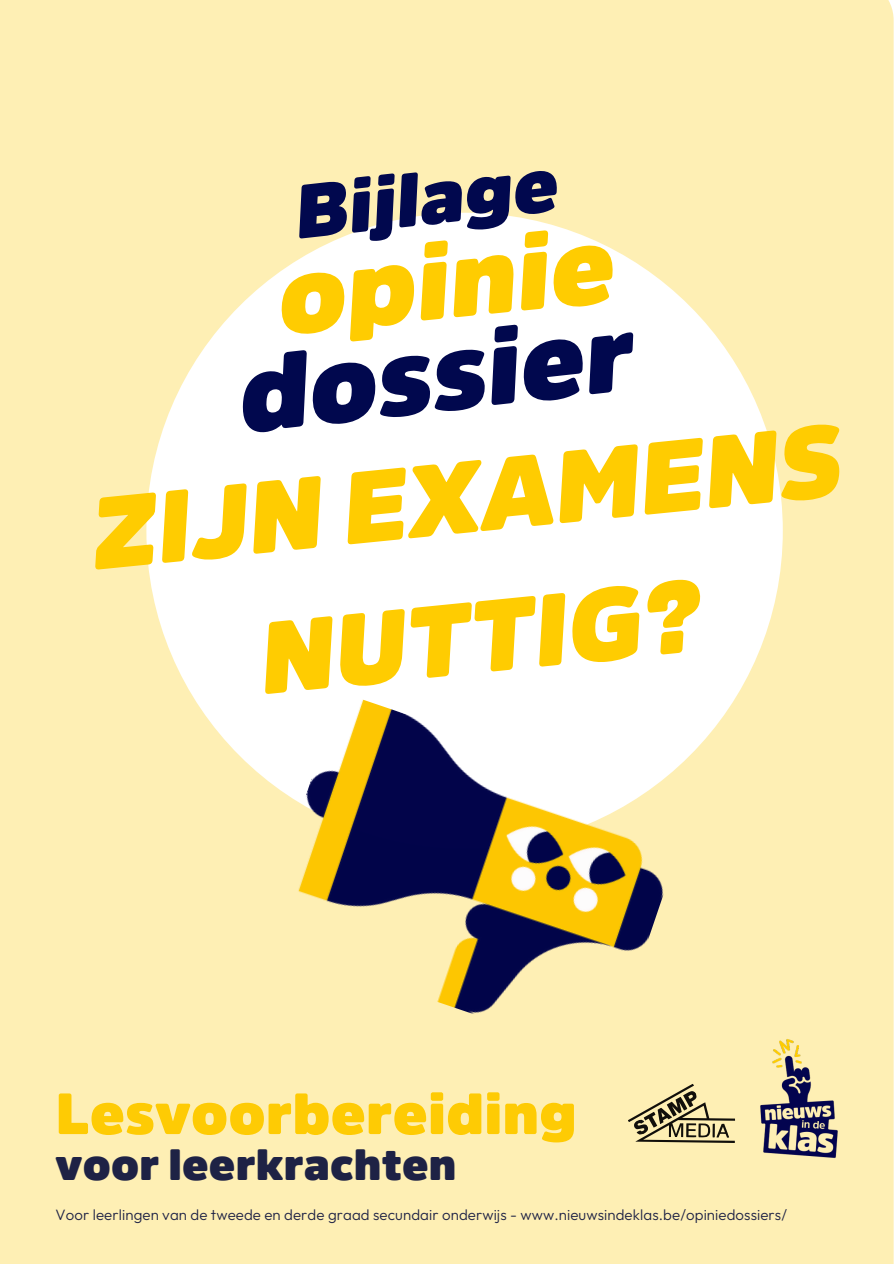
<style>
.page{position:relative;width:894px;height:1264px;background:#fff}
.page>*{position:absolute;margin:0;border:0;box-sizing:border-box;transform-origin:0 0}
.t1{font:italic 900 106.5px "Amsi Pro Normal";color:#01084e}
.t2{font:italic 900 106.5px "Amsi Pro Normal";color:#ffcc01}
.t3{font:italic 900 100.5px/140.9px "Amsi Pro Normal";color:#ffcc01;text-align:center}
.t4{font:italic 900 75px "Amsi Pro Normal";color:#01084e}
.t5{font:900 57.3px "Amsi Pro Normal";letter-spacing:.005em;color:#fecb04}
.t6{font:900 43.35px "Amsi Pro Normal";letter-spacing:.005em;color:#1e2245}
.t7{font:300 15px "Outfit";letter-spacing:.005em;color:#1e2245}
</style>
<div class="page">
<div style="left:0;top:0;width:893px;height:1263px;background:#feefb4"></div>
<div style="left:146px;top:213px;width:636px;height:635px;background:#fff;border-radius:50%"></div>
<img style="left:256px;top:699px;width:435px;height:360px">
<svg style="left:627px;top:1083px;width:107px;height:59px;background:#c1b689"></svg>
<img style="left:758px;top:1037px;width:81px;height:122px">
<p class="t4" style="left:291px;top:175px;width:266px;rotate:-6deg">Bijlage</p>
<h3 class="t2" style="left:272px;top:245px;width:340px;rotate:-6deg">opinie</h3>
<h2 class="t1" style="left:233px;top:342px;width:398px;rotate:-6deg">dossier</h2>
<h2 class="t3" style="left:85px;top:469px;width:754px;rotate:-6deg">ZIJN EXAMENS<br>NUTTIG?</h2>
<h1 class="t5" style="left:56px;top:1085px;width:522px">Lesvoorbereiding</h1>
<h1 class="t6" style="left:56px;top:1143px;width:402px">voor leerkrachten</h1>
<p class="t7" style="left:56px;top:1204px;width:732px">Voor leerlingen van de tweede en derde graad secundair onderwijs - www.nieuwsindeklas.be/opiniedossiers/</p>
</div>
